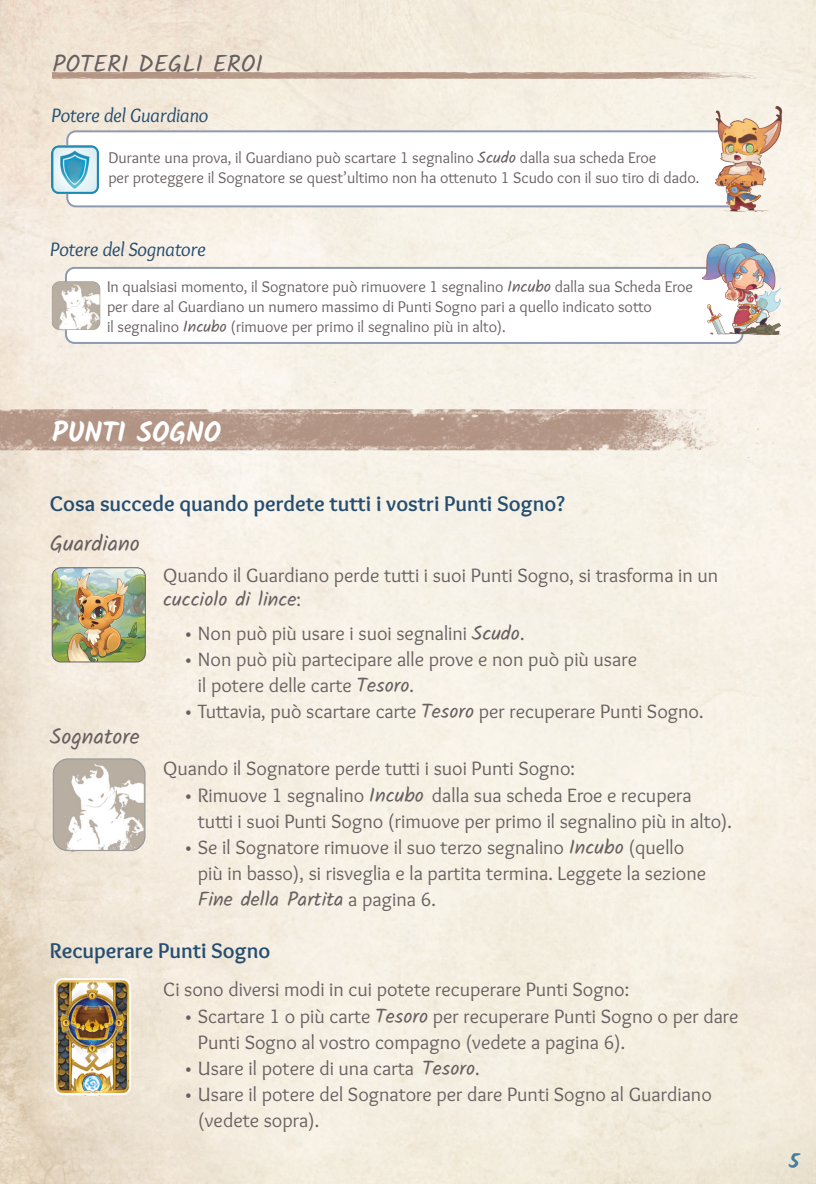
<style>
.page{position:relative;width:816px;height:1184px;background:#fff}
.page>*{position:absolute;margin:0;border:0;box-sizing:border-box;transform-origin:0 0}
.t1{font:700 28px "Kalam";color:#fff}
.t2{font:24px "Kalam";color:#685f60}
.t3{font:700 22px "Overlock";color:#244e71}
.t4{font:22px "Kalam";color:#685f60}
.t5{font:20px/26px "Overlock";color:#685f60}
.t6{font:italic 20px "Overlock";color:#244e71}
.t7{font:700 20px "Kalam";color:#437c9f}
.t8{font:16px/20px "Overlock";color:#685f60}
.s1{font-family:"Kalam"}
</style>
<div class="page">
<img style="left:0;top:0;width:815px;height:1184px">
<img style="left:0;top:409px;width:750px;height:42px">
<img style="left:53px;top:978px;width:79px;height:117px">
<img style="left:53px;top:72px;width:745px;height:6px">
<div style="left:67px;top:131px;width:673px;height:75px;background:#fff;border-radius:9px"></div>
<div style="left:66px;top:130px;width:675px;height:77px;border:2px solid #8e9ab1;border-radius:9px"></div>
<img style="left:52px;top:146px;width:47px;height:47px">
<img style="left:714px;top:105px;width:67px;height:108px">
<div style="left:66px;top:268px;width:676px;height:75px;background:#fff;border-radius:9px"></div>
<div style="left:65px;top:267px;width:678px;height:77px;border:2px solid #8e9ab1;border-radius:9px"></div>
<img style="left:51px;top:281px;width:49px;height:51px">
<img style="left:701px;top:242px;width:79px;height:96px">
<img style="left:51px;top:743px;width:94px;height:120px">
<img style="left:52px;top:568px;width:93px;height:94px">
<div style="left:52px;top:567px;width:93px;height:95px;border:1px solid #685f60;border-radius:9px"></div>
<p class="t2" style="left:52px;top:47px;width:212px">POTERI DEGLI EROI</p>
<p class="t6" style="left:51px;top:104px;width:159px">Potere del Guardiano</p>
<p class="t8" style="left:108px;top:148px;width:592px">Durante una prova, il Guardiano può scartare 1 segnalino <span class="s1">Scudo</span> dalla sua scheda Eroe<br>per proteggere il Sognatore se quest’ultimo non ha ottenuto 1 Scudo con il suo tiro di dado.</p>
<p class="t6" style="left:50px;top:239px;width:157px">Potere del Sognatore</p>
<p class="t8" style="left:107px;top:276px;width:587px">In qualsiasi momento, il Sognatore può rimuovere 1 segnalino <span class="s1">Incubo</span> dalla sua Scheda Eroe per dare al Guardiano un numero massimo di Punti Sogno pari a quello indicato sotto<br>il segnalino <span class="s1">Incubo</span> (rimuove per primo il segnalino più in alto).</p>
<p class="t1" style="left:52px;top:415px;width:170px">PUNTI SOGNO</p>
<p class="t3" style="left:50px;top:491px;width:516px">Cosa succede quando perdete tutti i vostri Punti Sogno?</p>
<p class="t4" style="left:50px;top:528px;width:91px">Guardiano</p>
<p class="t5" style="left:163px;top:564px;width:556px;line-height:24px">Quando il Guardiano perde tutti i suoi Punti Sogno, si trasforma in un <span class="s1">cucciolo di lince</span>:</p>
<p class="t5" style="left:186px;top:620px;width:340px">• Non può più usare i suoi segnalini <span class="s1">Scudo</span>.</p>
<p class="t5" style="left:198px;top:646px;width:440px;text-indent:-12px">• Non può più partecipare alle prove e non può più usare il potere delle carte <span class="s1">Tesoro</span>.</p>
<p class="t5" style="left:186px;top:698px;width:519px">• Tuttavia, può scartare carte <span class="s1">Tesoro</span> per recuperare Punti Sogno.</p>
<p class="t4" style="left:50px;top:721px;width:91px">Sognatore</p>
<p class="t5" style="left:163px;top:755px;width:413px">Quando il Sognatore perde tutti i suoi Punti Sogno:</p>
<p class="t5" style="left:198px;top:782px;width:535px;text-indent:-12px">• Rimuove 1 segnalino <span class="s1">Incubo</span> dalla sua scheda Eroe e recupera<br>tutti i suoi Punti Sogno (rimuove per primo il segnalino più in alto).</p>
<p class="t5" style="left:198px;top:834px;width:509px;text-indent:-12px">• Se il Sognatore rimuove il suo terzo segnalino <span class="s1">Incubo</span> (quello più in basso), si risveglia e la partita termina. Leggete la sezione<br><span class="s1">Fine della Partita</span> a pagina 6.</p>
<p class="t3" style="left:50px;top:938px;width:222px">Recuperare Punti Sogno</p>
<p class="t5" style="left:163px;top:976px;width:467px">Ci sono diversi modi in cui potete recuperare Punti Sogno:</p>
<p class="t5" style="left:198px;top:1003px;width:542px;text-indent:-12px">• Scartare 1 o più carte <span class="s1">Tesoro</span> per recuperare Punti Sogno o per dare<br>Punti Sogno al vostro compagno (vedete a pagina 6).</p>
<p class="t5" style="left:186px;top:1055px;width:295px">• Usare il potere di una carta <span class="s1">Tesoro</span>.</p>
<p class="t5" style="left:198px;top:1081px;width:515px;text-indent:-12px">• Usare il potere del Sognatore per dare Punti Sogno al Guardiano (vedete sopra).</p>
<p class="t7" style="left:789px;top:1149px;width:12px">5</p>
</div>
